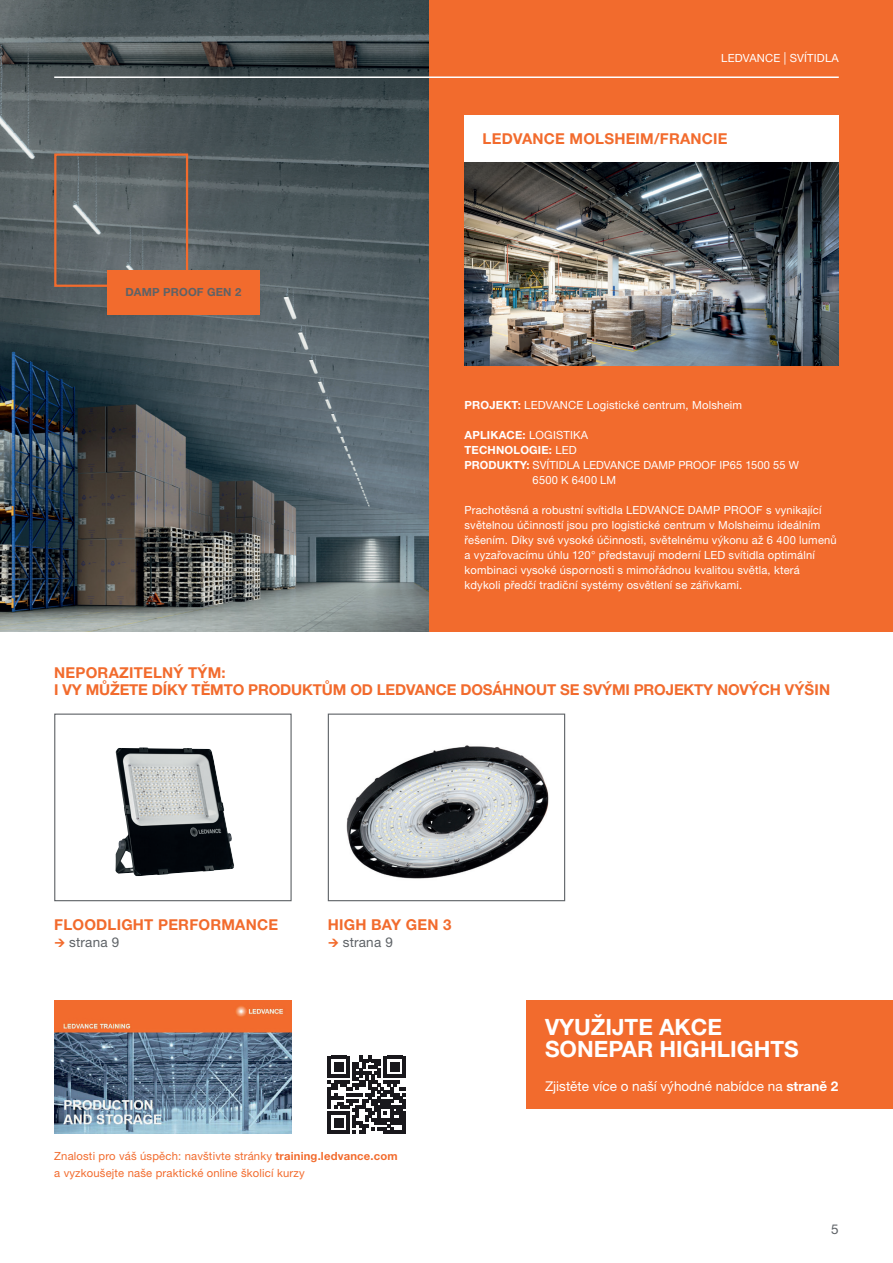
<style>
.page{position:relative;width:893px;height:1263px;background:#fff}
.page>*{position:absolute;margin:0;border:0;box-sizing:border-box;transform-origin:0 0}
.t1{font:700 22.5px/22.5px "Helvetica Neue LT Pro";color:#fff}
.t2{font:700 15px/17px "Helvetica Neue LT Pro";letter-spacing:-.01em;color:#f26b2d}
.t3{font:700 15px "Helvetica Neue LT Pro";letter-spacing:.015em;color:#f26b2d}
.t4{font:13.5px "Helvetica Neue LT Pro";color:#fff}
.t5{font:13.5px "Helvetica Neue LT Pro";letter-spacing:.015em;color:#5e6266}
.t6{font:11.25px/15px "Helvetica Neue LT Pro";letter-spacing:.015em;color:#fff}
.t7{font:11.25px/17px "Helvetica Neue LT Pro";letter-spacing:.015em;color:#f26b2d}
.t8{font:700 11.25px "Helvetica Neue LT Pro";letter-spacing:.015em;color:#fff}
.t9{font:700 11.25px "Helvetica Neue LT Pro";letter-spacing:.015em;color:#5e6266}
.s1{font-size:12.6px}
.s2{font-weight:700}
.s3{font-weight:400}
</style>
<div class="page">
<div style="left:428px;top:0;width:465px;height:631px;background:#f26b2d"></div>
<img style="left:0;top:0;width:428px;height:631px">
<img style="left:465px;top:162px;width:374px;height:203px">
<img style="left:115px;top:747px;width:119px;height:129px">
<div style="left:54px;top:713px;width:238px;height:188px;border:1px solid #5e6266"></div>
<img style="left:346px;top:745px;width:203px;height:134px">
<div style="left:328px;top:713px;width:237px;height:188px;border:1px solid #5e6266"></div>
<div style="left:54px;top:153px;width:134px;height:134px;border:2px solid #f26b2d"></div>
<div style="left:107px;top:270px;width:152px;height:44px;background:#f26b2d"></div>
<div style="left:465px;top:115px;width:374px;height:47px;background:#fff"></div>
<div style="left:527px;top:1000px;width:366px;height:109px;background:#f26b2d"></div>
<img style="left:54px;top:1000px;width:238px;height:134px">
<svg style="left:328px;top:1056px;width:78px;height:77px"></svg>
<hr style="left:54px;top:76px;width:785px;height:2px;background:#fff">
<p class="t6" style="left:721px;top:51px;width:119px">LEDVANCE <span class="s1">|</span> SVÍTIDLA</p>
<p class="t9" style="left:125px;top:285px;width:117px">DAMP PROOF GEN 2</p>
<h2 class="t3" style="left:483px;top:129px;width:246px">LEDVANCE MOLSHEIM/FRANCIE</h2>
<p class="t6" style="left:465px;top:398px;width:279px"><span class="s2">PROJEKT:</span> LEDVANCE Logistické centrum, Molsheim</p>
<p class="t8" style="left:465px;top:428px;width:125px">APLIKACE: <span class="s3">LOGISTIKA</span></p>
<p class="t8" style="left:465px;top:443px;width:114px">TECHNOLOGIE: <span class="s3">LED</span></p>
<p class="t6" style="left:465px;top:458px;width:336px"><span class="s2">PRODUKTY:</span> SVÍTIDLA LEDVANCE DAMP PROOF IP65 1500 55 W</p>
<p class="t6" style="left:533px;top:473px;width:85px">6500 K 6400 LM</p>
<p class="t6" style="left:465px;top:503px;width:374px">Prachotěsná a robustní svítidla LEDVANCE DAMP PROOF s vynikající světelnou účinností jsou pro logistické centrum v Molsheimu ideálním řešením. Díky své vysoké účinnosti, světelnému výkonu až 6 400 lumenů a vyzařovacímu úhlu 120° představují moderní LED svítidla optimální kombinaci vysoké úspornosti s mimořádnou kvalitou světla, která kdykoli předčí tradiční systémy osvětlení se zářivkami.</p>
<h2 class="t2" style="left:54px;top:664px;width:778px">NEPORAZITELNÝ TÝM:<br>I VY MŮŽETE DÍKY TĚMTO PRODUKTŮM OD LEDVANCE DOSÁHNOUT SE SVÝMI PROJEKTY NOVÝCH VÝŠIN</h2>
<h2 class="t3" style="left:54px;top:915px;width:225px">FLOODLIGHT PERFORMANCE</h2>
<p class="t5" style="left:69px;top:934px;width:52px">strana 9</p>
<h2 class="t3" style="left:328px;top:915px;width:125px">HIGH BAY GEN 3</h2>
<p class="t5" style="left:343px;top:934px;width:52px">strana 9</p>
<p class="t7" style="left:54px;top:1147px;width:345px">Znalosti pro váš úspěch: navštivte stránky <span class="s2">training.ledvance.com </span>a vyzkoušejte naše praktické online školicí kurzy</p>
<h1 class="t1" style="left:545px;top:1014px;width:255px">VYUŽIJTE AKCE<br>SONEPAR HIGHLIGHTS</h1>
<p class="t4" style="left:545px;top:1078px;width:295px">Zjistěte více o naší výhodné nabídce na <span class="s2">straně 2</span></p>
<p class="t5" style="left:831px;top:1221px;width:9px">5</p>
</div>
